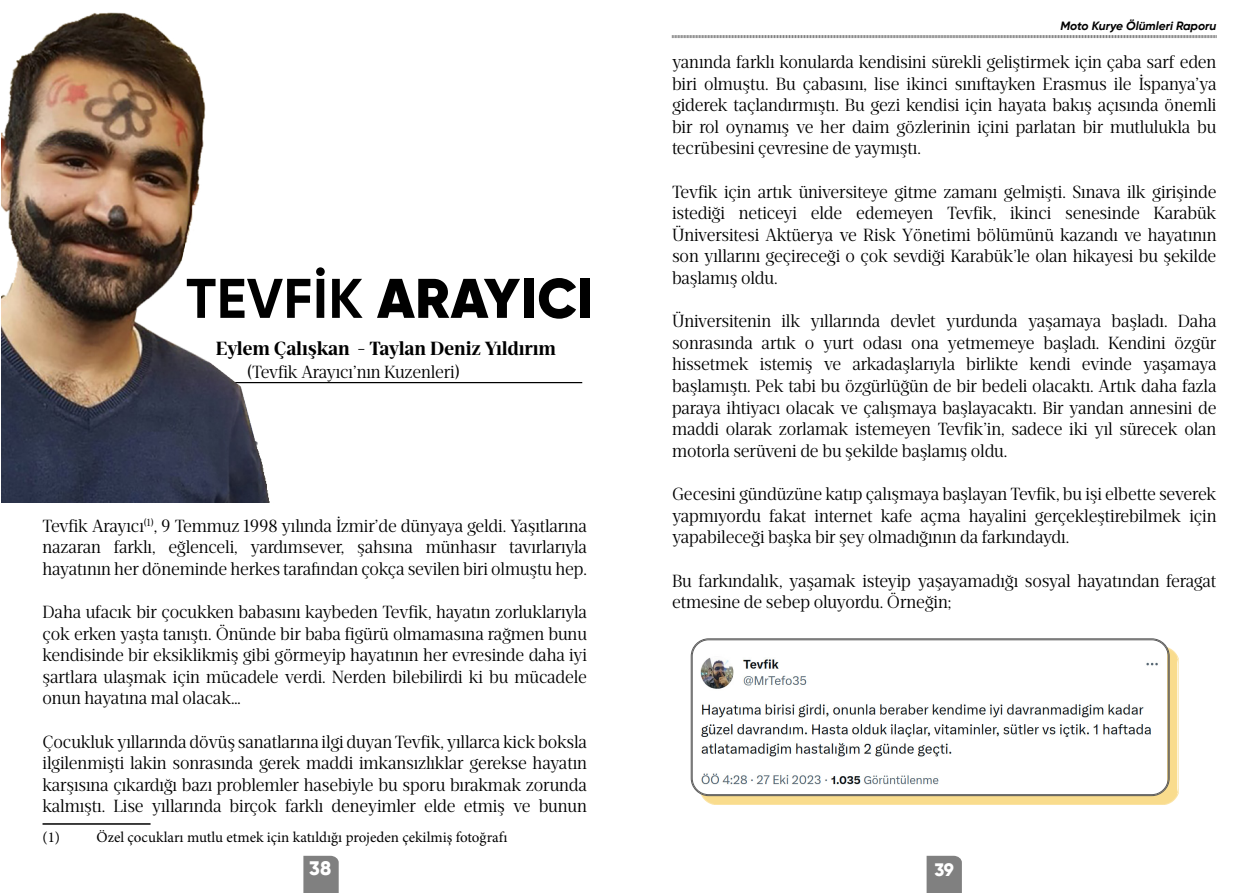
<style>
.page{position:relative;width:1259px;height:893px;background:#fff}
.page>*{position:absolute;margin:0;border:0;box-sizing:border-box;transform-origin:0 0}
.t1{font:900 55.8px "Gilroy";letter-spacing:.01em;color:#000}
.t2{font:700 19.5px "Ardina Text";letter-spacing:-.01em;color:#000}
.t3{font:800 19.5px "Gilroy";color:#fff}
.t4{font:18px/21.6px "Ardina Text";letter-spacing:-.005em;color:#000;text-align:justify}
.t5{font:800 18px "Gilroy";color:#fff}
.t6{font:15px "Minion Pro";color:#000}
.t7{font:italic 700 12px "Gilroy";color:#000}
.s1{font-weight:700}
</style>
<div class="page">
<svg style="left:926px;top:856px;width:36px;height:37px"></svg>
<svg style="left:672px;top:35px;width:544px;height:3px;background:#acacac"></svg>
<svg style="left:303px;top:856px;width:36px;height:37px"></svg>
<hr style="left:216px;top:382px;width:366px;height:1px;background:#000">
<img style="left:1px;top:12px;width:427px;height:490px">
<hr style="left:43px;top:823px;width:108px;height:2px;background:#000">
<div style="left:700px;top:647px;width:479px;height:158px;background:#f3b91b;opacity:.5"></div>
<img style="left:691px;top:639px;width:476px;height:156px">
<div style="left:692px;top:640px;width:476px;height:155px;border:1px solid #595959;border-radius:17px"></div>
<h1 class="t1" style="left:186px;top:263px;width:409px"><span class="s1">TEVFIK</span> ARAYICI</h1>
<p class="t2" style="left:216px;top:337px;width:342px">Eylem Çalışkan - Taylan Deniz Yıldırım</p>
<p class="t4" style="left:247px;top:361px;width:214px">(Tevfik Arayıcı’nın Kuzenleri)</p>
<p class="t4" style="left:43px;top:515px;width:546px">Tevfik Arayıcı<sup>(1)</sup>, 9 Temmuz 1998 yılında İzmir’de dünyaya geldi. Yaşıtlarına nazaran farklı, eğlenceli, yardımsever, şahsına münhasır tavırlarıyla hayatının her döneminde herkes tarafından çokça sevilen biri olmuştu hep.</p>
<p class="t4" style="left:43px;top:601px;width:546px">Daha ufacık bir çocukken babasını kaybeden Tevfik, hayatın zorluklarıyla çok erken yaşta tanıştı. Önünde bir baba figürü olmamasına rağmen bunu kendisinde bir eksiklikmiş gibi görmeyip hayatının her evresinde daha iyi şartlara ulaşmak için mücadele verdi. Nerden bilebilirdi ki bu mücadele onun hayatına mal olacak…</p>
<p class="t4" style="left:43px;top:731px;width:546px">Çocukluk yıllarında dövüş sanatlarına ilgi duyan Tevfik, yıllarca kick boksla ilgilenmişti lakin sonrasında gerek maddi imkansızlıklar gerekse hayatın karşısına çıkardığı bazı problemler hasebiyle bu sporu bırakmak zorunda kalmıştı. Lise yıllarında birçok farklı deneyimler elde etmiş ve bunun</p>
<p class="t6" style="left:43px;top:827px;width:19px">(1)</p>
<p class="t6" style="left:97px;top:827px;width:412px">Özel çocukları mutlu etmek için katıldığı projeden çekilmiş fotoğrafı</p>
<p class="t7" style="left:1060px;top:18px;width:157px">Moto Kurye Ölümleri Raporu</p>
<p class="t4" style="left:672px;top:51px;width:546px">yanında farklı konularda kendisini sürekli geliştirmek için çaba sarf eden biri olmuştu. Bu çabasını, lise ikinci sınıftayken Erasmus ile İspanya’ya giderek taçlandırmıştı. Bu gezi kendisi için hayata bakış açısında önemli bir rol oynamış ve her daim gözlerinin içini parlatan bir mutlulukla bu tecrübesini çevresine de yaymıştı.</p>
<p class="t4" style="left:672px;top:181px;width:546px">Tevfik için artık üniversiteye gitme zamanı gelmişti. Sınava ilk girişinde istediği neticeyi elde edemeyen Tevfik, ikinci senesinde Karabük Üniversitesi Aktüerya ve Risk Yönetimi bölümünü kazandı ve hayatının son yıllarını geçireceği o çok sevdiği Karabük’le olan hikayesi bu şekilde başlamış oldu.</p>
<p class="t4" style="left:672px;top:310px;width:546px">Üniversitenin ilk yıllarında devlet yurdunda yaşamaya başladı. Daha sonrasında artık o yurt odası ona yetmemeye başladı. Kendini özgür hissetmek istemiş ve arkadaşlarıyla birlikte kendi evinde yaşamaya başlamıştı. Pek tabi bu özgürlüğün de bir bedeli olacaktı. Artık daha fazla paraya ihtiyacı olacak ve çalışmaya başlayacaktı. Bir yandan annesini de maddi olarak zorlamak istemeyen Tevfik’in, sadece iki yıl sürecek olan motorla serüveni de bu şekilde başlamış oldu.</p>
<p class="t4" style="left:672px;top:483px;width:546px">Gecesini gündüzüne katıp çalışmaya başlayan Tevfik, bu işi elbette severek yapmıyordu fakat internet kafe açma hayalini gerçekleştirebilmek için yapabileceği başka bir şey olmadığının da farkındaydı.</p>
<p class="t4" style="left:672px;top:569px;width:546px">Bu farkındalık, yaşamak isteyip yaşayamadığı sosyal hayatından feragat etmesine de sebep oluyordu. Örneğin;</p>
<p class="t3" style="left:309px;top:856px;width:23px">38</p>
<p class="t5" style="left:934px;top:858px;width:21px">39</p>
</div>
